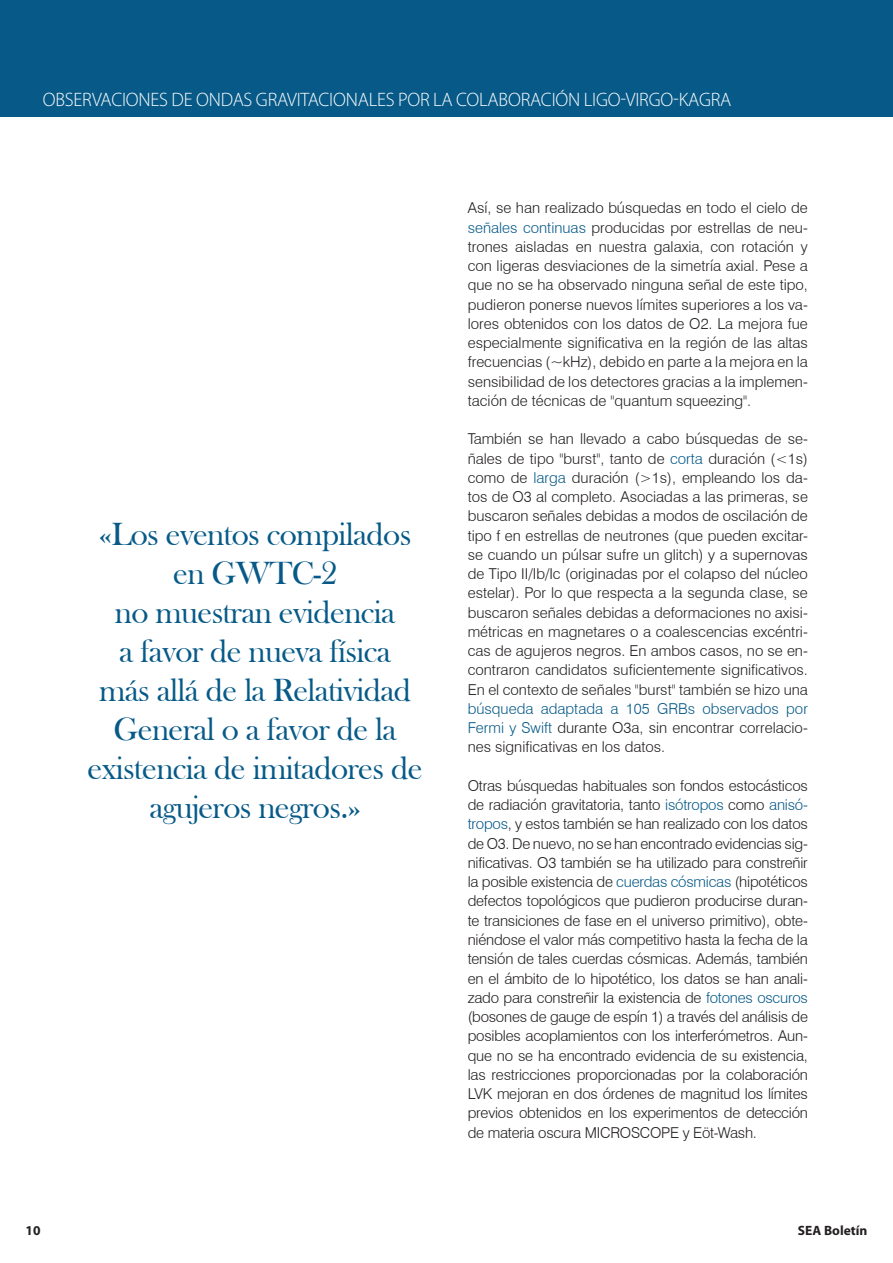
<style>
.page{position:relative;width:893px;height:1263px;background:#fff}
.page>*{position:absolute;margin:0;border:0;box-sizing:border-box;transform-origin:0 0}
.Body_1{font:33px/39px "Bask Old Face";letter-spacing:-.02em;color:#075a88;text-align:center}
.t1{font:300 19.5px "Myriad Pro";letter-spacing:-.01em;color:#fff}
.Body_1-2{font:300 15px/19.2px "Swiss 721 BT";color:#231f20;text-align:justify}
.t2{font:700 13.5px "Myriad Pro";color:#231f20}
.s1{color:#075a88}
</style>
<div class="page">
<div style="left:0;top:0;width:893px;height:117px;background:#075a88"></div>
<p class="t1" style="left:43px;top:88px;width:690px">OBSERVACIONES DE ONDAS GRAVITACIONALES POR LA COLABORACIÓN LIGO-VIRGO-KAGRA</p>
<p class="Body_1" style="left:88px;top:515px;width:336px">«Los eventos compilados en GWTC-2<br>no muestran evidencia<br>a favor de nueva física<br>más allá de la Relatividad<br>General o a favor de la existencia de imitadores de agujeros negros.»</p>
<p class="Body_1-2" style="left:468px;top:198px;width:342px">Así, se han realizado búsquedas en todo el cielo de <span class="s1">señales continuas</span> producidas por estrellas de neu&shy;trones aisladas en nuestra galaxia, con rotación y con ligeras desviaciones de la simetría axial. Pese a que no se ha observado ninguna señal de este tipo, pudieron ponerse nuevos límites superiores a los va&shy;lores obtenidos con los datos de O2. La mejora fue especialmente significativa en la región de las altas frecuencias (~kHz), debido en parte a la mejora en la sensibilidad de los detectores gracias a la implemen&shy;tación de técnicas de "quantum squeezing".</p>
<p class="Body_1-2" style="left:468px;top:429px;width:342px">También se han llevado a cabo búsquedas de se&shy;ñales de tipo "burst", tanto de <span class="s1">corta</span> duración (&lt;1s) como de <span class="s1">larga</span> duración (&gt;1s), empleando los da&shy;tos de O3 al completo. Asociadas a las primeras, se buscaron señales debidas a modos de oscilación de tipo f en estrellas de neutrones (que pueden excitar&shy;se cuando un púlsar sufre un glitch) y a supernovas de Tipo II/Ib/Ic (originadas por el colapso del núcleo estelar). Por lo que respecta a la segunda clase, se buscaron señales debidas a deformaciones no axisi&shy;métricas en magnetares o a coalescencias excéntri&shy;cas de agujeros negros. En ambos casos, no se en&shy;contraron candidatos suficientemente significativos.<br>En el contexto de señales "burst" también se hizo una <span class="s1">búsqueda adaptada a 105 GRBs observados por Fermi y Swift</span> durante O3a, sin encontrar correlacio&shy;nes significativas en los datos.</p>
<p class="Body_1-2" style="left:468px;top:776px;width:342px">Otras búsquedas habituales son fondos estocásticos de radiación gravitatoria, tanto <span class="s1">isótropos</span> como <span class="s1">anisó&shy;tropos</span>, y estos también se han realizado con los datos de O3. De nuevo, no se han encontrado evidencias sig&shy;nificativas. O3 también se ha utilizado para constreñir la posible existencia de <span class="s1">cuerdas cósmicas</span> (hipotéticos defectos topológicos que pudieron producirse duran&shy;te transiciones de fase en el universo primitivo), obte&shy;niéndose el valor más competitivo hasta la fecha de la tensión de tales cuerdas cósmicas. Además, también en el ámbito de lo hipotético, los datos se han anali&shy;zado para constreñir la existencia de <span class="s1">fotones oscuros </span>(bosones de gauge de espín 1) a través del análisis de posibles acoplamientos con los interferómetros. Aun&shy;que no se ha encontrado evidencia de su existencia, las restricciones proporcionadas por la colaboración LVK mejoran en dos órdenes de magnitud los límites previos obtenidos en los experimentos de detección de materia oscura MICROSCOPE y Eöt-Wash.</p>
<p class="t2" style="left:26px;top:1221px;width:16px">10</p>
<p class="t2" style="left:798px;top:1221px;width:71px">SEA Boletín</p>
</div>
